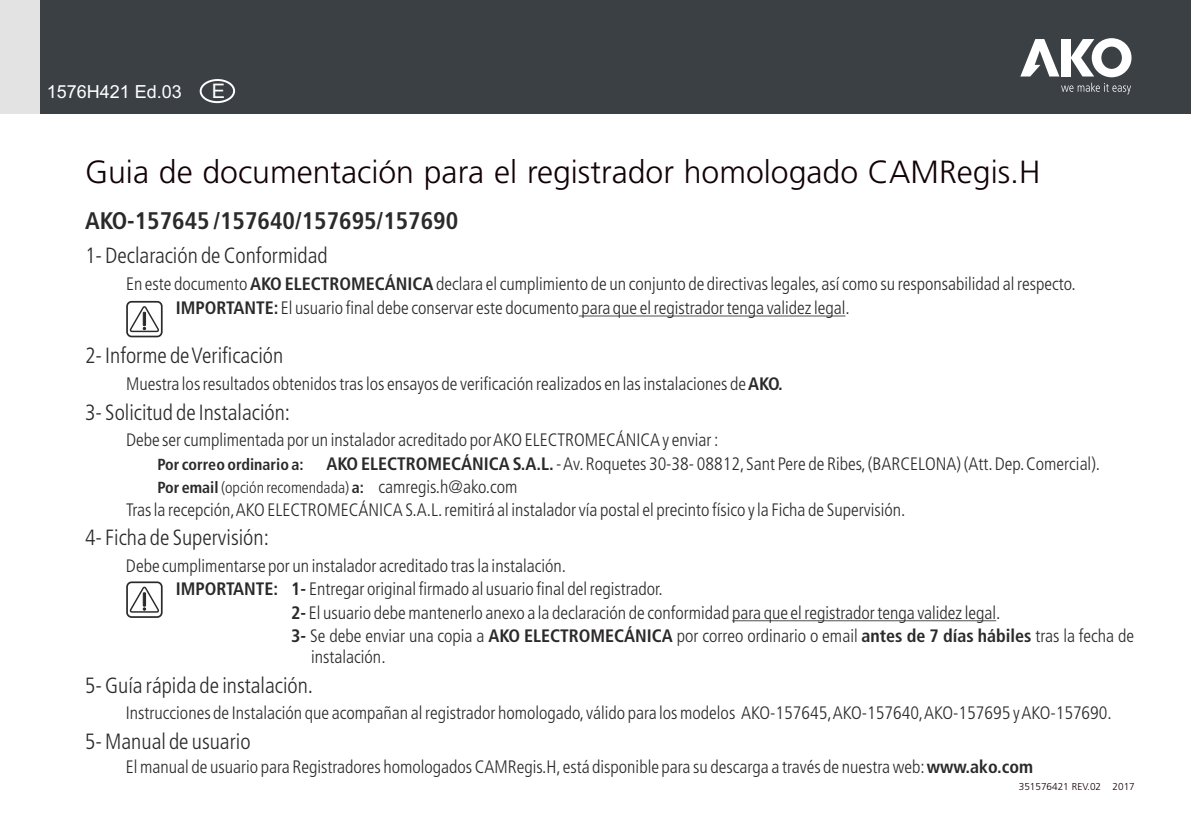
<style>
.page{position:relative;width:1191px;height:840px;background:#fff}
.page>*{position:absolute;margin:0;border:0;box-sizing:border-box;transform-origin:0 0}
.t1{font:300 32px "Frutiger 45";color:#120005}
.t2{font:700 condensed 24px "Frutiger 67";color:#2b2929}
.t3{font:300 condensed 22px "Frutiger 47";color:#2b2929}
.t4{font:20px "Arial";color:#fff}
.t5{font:300 condensed 18px/23.6px "Frutiger 47";color:#2b2929}
.t6{font:18px "Arial";color:#fff}
.t7{font:300 condensed 16px "Frutiger 47";color:#2b2929}
.t8{font:700 condensed 16px "Frutiger 67";color:#2b2929}
.t9{font:300 10px "Frutiger 45";color:#120005}
.s1{font-family:"Frutiger 67";font-weight:700}
.s2{font-size:18px}
</style>
<div class="page">
<div style="left:39px;top:0;width:1152px;height:114px;background:#3b4045"></div>
<div style="left:0;top:0;width:40px;height:114px;background:#e3e3e3"></div>
<div style="left:200px;top:79px;width:35px;height:24px;border:2px solid #fff;border-radius:50%"></div>
<svg style="left:1061px;top:83px;width:70px;height:11px"></svg>
<svg style="left:1020px;top:39px;width:39px;height:37px"></svg>
<div style="left:1061px;top:39px;width:9px;height:37px;background:#fff"></div>
<svg style="left:1070px;top:38px;width:61px;height:39px"></svg>
<hr style="left:579px;top:315px;width:266px;height:1px;background:#2b2929">
<hr style="left:732px;top:620px;width:264px;height:1px;background:#2b2929">
<div style="left:126px;top:581px;width:37px;height:36px;background:#fff;border:2px solid #2b2929;border-radius:5px"></div>
<svg style="left:128px;top:585px;width:31px;height:28px"></svg>
<div style="left:126px;top:301px;width:37px;height:36px;background:#fff;border:2px solid #2b2929;border-radius:5px"></div>
<svg style="left:128px;top:305px;width:31px;height:28px"></svg>
<p class="t6" style="left:47px;top:85px;width:137px">1576H421 Ed.03</p>
<p class="t4" style="left:212px;top:84px;width:15px">E</p>
<h1 class="t1" style="left:85px;top:159px;width:957px">Guia de documentación para el registrador homologado CAMRegis.H</h1>
<h2 class="t2" style="left:85px;top:211px;width:375px">AKO-157645 /157640/157695/157690</h2>
<p class="t3" style="left:85px;top:247px;width:244px">1- Declaración de Conformidad</p>
<p class="t5" style="left:176px;top:273px;width:901px;text-indent:-50px">En este documento <span class="s1">AKO ELECTROMECÁNICA</span> declara el cumplimiento de un conjunto de directivas legales,así como su responsabilidad al respecto.<br><span class="s1">IMPORTANTE:</span> El usuario final debe conservar este documento para que el registrador tenga validez legal.</p>
<p class="t3" style="left:85px;top:346px;width:200px">2- Informe de Verificación</p>
<p class="t5" style="left:126px;top:373px;width:658px">Muestra los resultados obtenidos tras los ensayos de verificación realizados en las instalaciones de<span class="s1">AKO.</span></p>
<p class="t3" style="left:85px;top:403px;width:207px">3- Solicitud de Instalación:</p>
<p class="t5" style="left:126px;top:429px;width:594px">Debe ser cumplimentada por un instalador acreditado por AKO ELECTROMECÁNICA y enviar :</p>
<p class="t8" style="left:157px;top:457px;width:148px">Por correo ordinario a:</p>
<p class="t5" style="left:327px;top:452px;width:775px"><span class="s1">AKO ELECTROMECÁNICA S.A.L.</span>- Av.Roquetes 30-38- 08812,Sant Pere de Ribes,(BARCELONA) (Att.Dep.Comercial).</p>
<p class="t7" style="left:157px;top:480px;width:362px"><span class="s1">Por email</span> (opción recomendada) <span class="s1">a:</span> <span class="s2">camregis.h@ako.com</span></p>
<p class="t5" style="left:126px;top:499px;width:781px">Tras la recepción,AKO ELECTROMECÁNICA S.A.L.remitiráal instaladorvía postal el precinto físico y la Ficha de Supervisión.</p>
<p class="t3" style="left:85px;top:528px;width:185px">4- Ficha de Supervisión:</p>
<p class="t5" style="left:126px;top:554px;width:441px">Debe cumplimentarse por un instalador acreditado tras la instalación.</p>
<p class="t5" style="left:176px;top:578px;width:488px"><span class="s1">IMPORTANTE: 1-</span> Entregar original firmado al usuario final del registrador.</p>
<p class="t5" style="left:291px;top:601px;width:710px"><span class="s1">2-</span> El usuario debe mantenerlo anexo a la declaración de conformidad para que el registrador tenga validez legal.</p>
<p class="t5" style="left:291px;top:625px;width:844px"><span class="s1">3-</span> Se debe enviar una copia a <span class="s1">AKO ELECTROMECÁNICA</span> por correo ordinario o email <span class="s1">antes de 7 días hábiles</span> tras la fecha de</p>
<p class="t5" style="left:311px;top:646px;width:76px">instalación.</p>
<p class="t3" style="left:85px;top:676px;width:230px">5- Guía rápida de instalación.</p>
<p class="t5" style="left:126px;top:702px;width:987px">Instrucciones de Instalación que acompañan al registrador homologado,válido para los modelos AKO-157645,AKO-157640,AKO-157695 y AKO-157690.</p>
<p class="t3" style="left:85px;top:731px;width:167px">5- Manual de usuario</p>
<p class="t5" style="left:126px;top:756px;width:908px">El manual de usuario para Registradores homologados CAMRegis.H,está disponible para su descarga a través de nuestra web:<span class="s1">www.ako.com</span></p>
<p class="t9" style="left:1018px;top:782px;width:118px">351576421 REV.02 2017</p>
</div>
